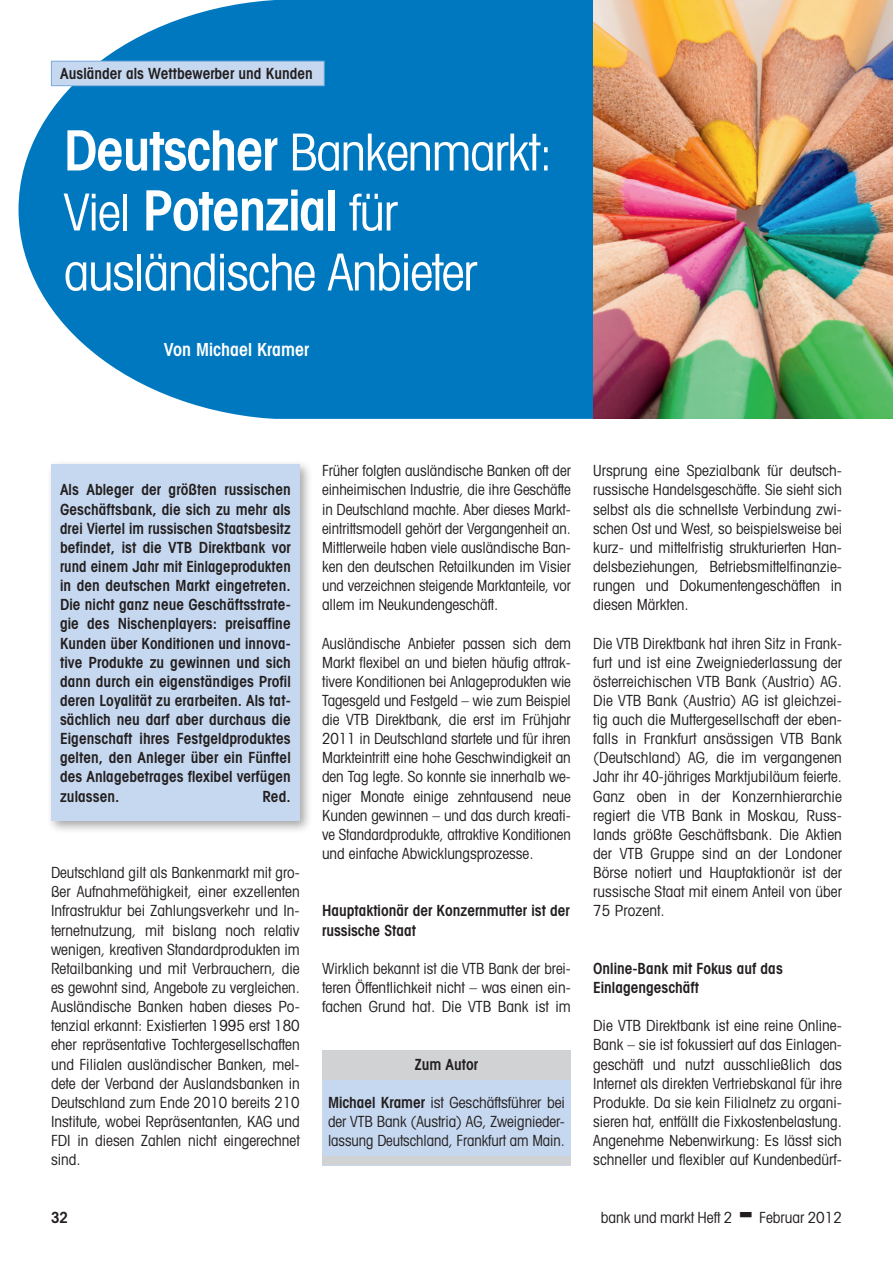
<style>
.page{position:relative;width:893px;height:1263px;background:#fff}
.page>*{position:absolute;margin:0;border:0;box-sizing:border-box;transform-origin:0 0}
.t1{font:600 condensed 55.5px "Avant Garde";letter-spacing:-.025em;color:#fff}
.t2{font:condensed 51px "Avant Garde";letter-spacing:-.025em;color:#fff}
.t3{font:600 condensed 18px "Avant Garde";color:#fff}
.t4{font:condensed 15.3px/19.2px "Avant Garde";color:#231f20;text-align:justify}
.t5{font:600 condensed 15.3px/19.2px "Avant Garde";color:#231f20}
.t6{font:condensed 15.3px/19.2px "Avant Garde";color:#231f20;text-align:justify;scale:.96 1}
.s1{font-weight:600;font-size:55.5px}
.s2{font-weight:400;font-size:51px}
.s3{font-weight:600}
</style>
<div class="page">
<svg style="left:19px;top:0;width:574px;height:419px;background:#1a86c6"></svg>
<div style="left:51px;top:61px;width:273px;height:25px;background:#c6d8ef"></div>
<div style="left:51px;top:61px;width:274px;height:25px;border:1px solid #7aabdb"></div>
<div style="left:46px;top:460px;width:267px;height:374px;background:#231f20;opacity:.4"></div>
<div style="left:51px;top:465px;width:249px;height:356px;background:#c6d8ef"></div>
<div style="left:322px;top:1076px;width:249px;height:89px;background:#c6d8ef"></div>
<div style="left:322px;top:1050px;width:249px;height:30px;background:#d1d2d4"></div>
<div style="left:322px;top:1156px;width:249px;height:9px;background:#d1d2d4"></div>
<img style="left:593px;top:0;width:300px;height:419px">
<p class="t5" style="left:60px;top:64px;width:254px">Ausländer als Wettbewerber und Kunden</p>
<h2 class="t2" style="left:64px;top:121px;width:491px"><span class="s1">Deutscher</span> Bankenmarkt:</h2>
<h1 class="t1" style="left:64px;top:177px;width:336px"><span class="s2">Viel</span> Potenzial <span class="s2">für</span></h1>
<h2 class="t2" style="left:64px;top:241px;width:415px">ausländische Anbieter</h2>
<p class="t3" style="left:164px;top:339px;width:147px">Von Michael Kramer</p>
<p class="t5" style="left:60px;top:480px;width:232px;text-align:justify">Als Ableger der größten russischen Geschäftsbank, die sich zu mehr als drei Viertel im russischen Staatsbesitz befindet, ist die VTB Direktbank vor rund einem Jahr mit Einlageprodukten in den deutschen Markt eingetreten.<br>Die nicht ganz neue Geschäftsstrate&shy;gie des Nischenplayers: preisaffine Kunden über Konditionen und innova&shy;tive Produkte zu gewinnen und sich dann durch ein eigenständiges Profil deren Loyalität zu erarbeiten. Als tat&shy;sächlich neu darf aber durchaus die Eigenschaft ihres Festgeldproduktes gelten, den Anleger über ein Fünftel des Anlagebetrages flexibel verfügen zulassen.</p>
<p class="t5" style="left:262px;top:786px;width:30px">Red.</p>
<p class="t4" style="left:51px;top:863px;width:250px">Deutschland gilt als Bankenmarkt mit gro&shy;ßer Aufnahmefähigkeit, einer exzellenten Infrastruktur bei Zahlungsverkehr und In&shy;ternetnutzung, mit bislang noch relativ wenigen, kreativen Standardprodukten im Retailbanking und mit Verbrauchern, die es gewohnt sind, Angebote zu vergleichen.<br>Ausländische Banken haben dieses Po&shy;tenzial erkannt: Existierten 1995 erst 180 eher repräsentative Tochtergesellschaften und Filialen ausländischer Banken, mel&shy;dete der Verband der Auslandsbanken in Deutschland zum Ende 2010 bereits 210<br>Institute, wobei Repräsentanten, KAG und FDI in diesen Zahlen nicht eingerechnet sind.</p>
<p class="t4" style="left:322px;top:461px;width:250px">Früher folgten ausländische Banken oft der einheimischen Industrie, die ihre Geschäfte in Deutschland machte. Aber dieses Markt&shy;eintrittsmodell gehört der Vergangenheit an.<br>Mittlerweile haben viele ausländische Ban&shy;ken den deutschen Retailkunden im Visier und verzeichnen steigende Marktanteile, vor allem im Neukundengeschäft.</p>
<p class="t4" style="left:322px;top:633px;width:250px">Ausländische Anbieter passen sich dem Markt flexibel an und bieten häufig attrak&shy;tivere Konditionen bei Anlageprodukten wie Tagesgeld und Festgeld – wie zum Beispiel die VTB Direktbank, die erst im Frühjahr 2011 in Deutschland startete und für ihren Markteintritt eine hohe Geschwindigkeit an den Tag legte. So konnte sie innerhalb we&shy;niger Monate einige zehntausend neue Kunden gewinnen – und das durch kreati&shy;ve Standardprodukte, attraktive Konditionen und einfache Abwicklungsprozesse.</p>
<p class="t5" style="left:322px;top:901px;width:249px">Hauptaktionär der Konzernmutter ist der russische Staat</p>
<p class="t4" style="left:322px;top:958px;width:250px">Wirklich bekannt ist die VTB Bank der brei&shy;teren Öffentlichkeit nicht – was einen ein&shy;fachen Grund hat. Die VTB Bank ist im</p>
<p class="t5" style="left:415px;top:1054px;width:65px">Zum Autor</p>
<p class="t4" style="left:328px;top:1092px;width:238px"><span class="s3">Michael Kramer</span> ist Geschäftsführer bei der VTB Bank (Austria) AG, Zweignieder&shy;lassung Deutschland, Frankfurt am Main.</p>
<p class="t4" style="left:593px;top:461px;width:250px">Ursprung eine Spezialbank für deutsch&shy;russische Handelsgeschäfte. Sie sieht sich selbst als die schnellste Verbindung zwi&shy;schen Ost und West, so beispielsweise bei kurz- und mittelfristig strukturierten Han&shy;delsbeziehungen, Betriebsmittelfinanzie&shy;rungen und Dokumentengeschäften in diesen Märkten.</p>
<p class="t6" style="left:593px;top:633px;width:261px">Die VTB Direktbank hat ihren Sitz in Frank&shy;furt und ist eine Zweigniederlassung der österreichischen VTB Bank (Austria) AG.<br>Die VTB Bank (Austria) AG ist gleichzei&shy;tig auch die Muttergesellschaft der eben&shy;falls in Frankfurt ansässigen VTB Bank (Deutschland) AG, die im vergangenen Jahr ihr 40-jähriges Marktjubiläum feierte.<br>Ganz oben in der Konzernhierarchie regiert die VTB Bank in Moskau, Russ&shy;lands größte Geschäftsbank. Die Aktien der VTB Gruppe sind an der Londoner Börse notiert und Hauptaktionär ist der russische Staat mit einem Anteil von über 75 Prozent.</p>
<p class="t5" style="left:593px;top:958px;width:191px">Online-Bank mit Fokus auf das<br>Einlagengeschäft</p>
<p class="t4" style="left:593px;top:1016px;width:250px">Die VTB Direktbank ist eine reine Online-Bank – sie ist fokussiert auf das Einlagen&shy;geschäft und nutzt ausschließlich das Internet als direkten Vertriebskanal für ihre Produkte. Da sie kein Filialnetz zu organi&shy;sieren hat, entfällt die Fixkostenbelastung.<br>Angenehme Nebenwirkung: Es lässt sich schneller und flexibler auf Kundenbedürf-</p>
<p class="t5" style="left:51px;top:1207px;width:19px">32</p>
<p class="t4" style="left:601px;top:1207px;width:133px">bank und markt Heft 2</p>
<p class="t4" style="left:759px;top:1207px;width:84px">Februar 2012</p>
</div>
